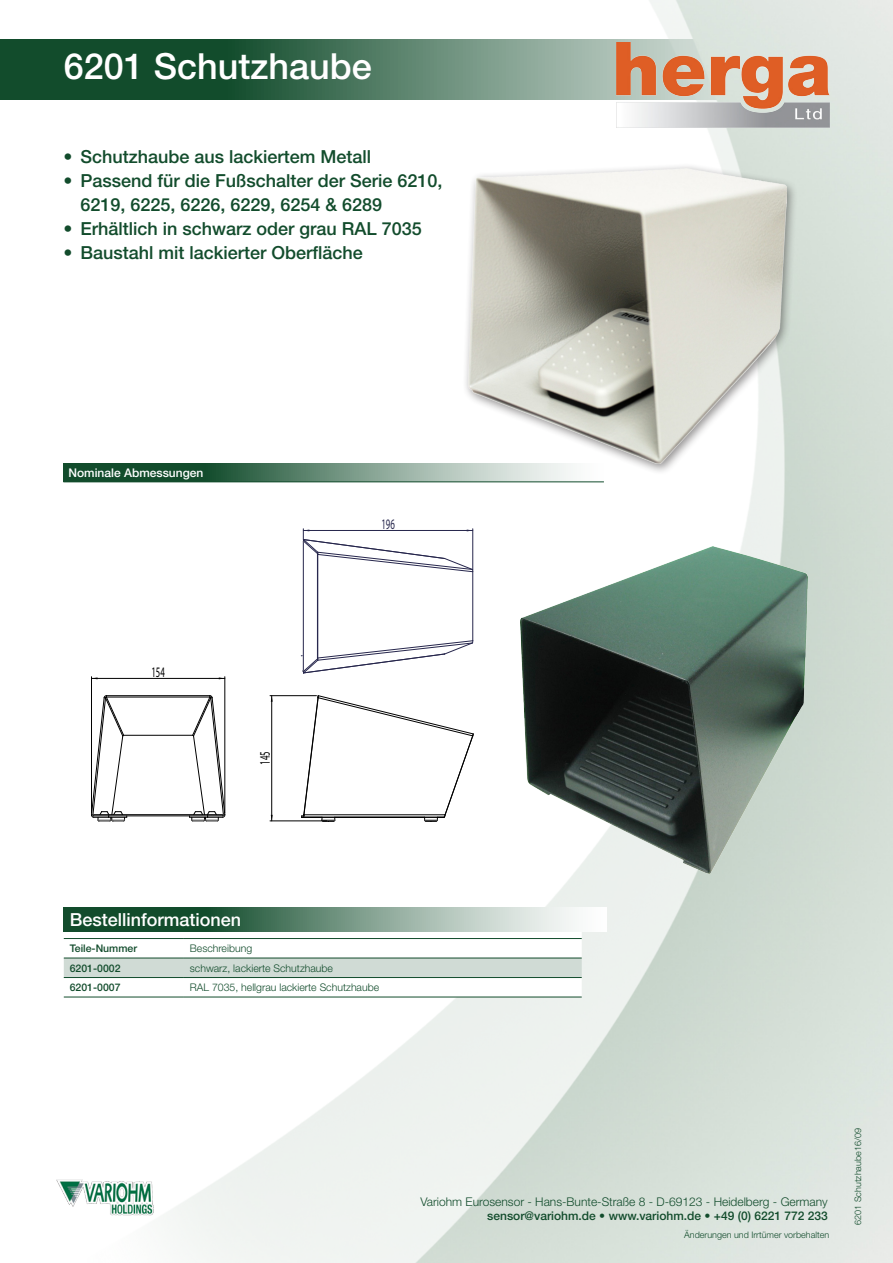
<style>
.page{position:relative;width:893px;height:1263px;background:#fff}
.page>*{position:absolute;margin:0;border:0;box-sizing:border-box;transform-origin:0 0}
.Headings_in_Green_Ba{font:500 36px "Helvetica Neue LT Pro";color:#fff}
.t1{font:500 18px/24px "Helvetica Neue LT Pro";color:#124c2c}
.Body_text_tables{font:500 18px "Helvetica Neue LT Pro";color:#fff}
.t2{font:14.55px "Myriad Pro";color:#000;scale:.61 1}
.t3{font:14.55px "Myriad Pro";color:#26264c;scale:.61 1}
.t4{font:300 12px/14.4px "Helvetica Neue LT Pro";color:#124c2c;text-align:right}
.Body_text_tables-2{font:500 12px "Helvetica Neue LT Pro";color:#fff}
.Body_text_tables-3{font:300 10.5px "Helvetica Neue LT Pro";color:#124c2c}
.Body_text_tables-4{font:500 10.5px "Helvetica Neue LT Pro";color:#124c2c}
.Body_text_tables-5{font:300 9px "Helvetica Neue LT Pro";color:#124c2c}
.s1{font-weight:500}
</style>
<div class="page">
<img style="left:0;top:0;width:893px;height:1263px">
<img style="left:52px;top:1175px;width:109px;height:46px">
<img style="left:617px;top:43px;width:212px;height:85px">
<div style="left:462px;top:162px;width:336px;height:313px;background:#231f20;opacity:.5"></div>
<img style="left:468px;top:168px;width:318px;height:296px">
<svg style="left:63px;top:463px;width:541px;height:18px"></svg>
<hr style="left:63px;top:481px;width:541px;height:1px;background:#124c2c">
<svg style="left:64px;top:932px;width:518px;height:65px"></svg>
<hr style="left:64px;top:938px;width:120px;height:1px;background:#124c2c">
<hr style="left:184px;top:938px;width:398px;height:1px;background:#124c2c">
<hr style="left:64px;top:958px;width:120px;height:1px;background:#124c2c">
<hr style="left:184px;top:958px;width:398px;height:1px;background:#124c2c">
<hr style="left:64px;top:977px;width:120px;height:1px;background:#124c2c">
<hr style="left:184px;top:977px;width:398px;height:1px;background:#124c2c">
<hr style="left:64px;top:997px;width:120px;height:1px;background:#124c2c">
<hr style="left:184px;top:997px;width:398px;height:1px;background:#124c2c">
<svg style="left:64px;top:907px;width:542px;height:25px"></svg>
<hr style="left:106px;top:696px;width:104px;height:1px;background:#000">
<hr style="left:124px;top:735px;width:69px;height:1px;background:#000">
<hr style="left:106px;top:695px;width:104px;height:1px;background:#000">
<hr style="left:109px;top:815px;width:98px;height:1px;background:#000">
<hr style="left:93px;top:814px;width:130px;height:1px;background:#000">
<svg style="left:189px;top:694px;width:37px;height:128px"></svg>
<svg style="left:91px;top:695px;width:36px;height:127px"></svg>
<svg style="left:301px;top:694px;width:173px;height:128px"></svg>
<hr style="left:317px;top:554px;width:1px;height:104px;background:#26264c">
<hr style="left:472px;top:572px;width:1px;height:69px;background:#26264c">
<hr style="left:303px;top:541px;width:1px;height:130px;background:#26264c">
<svg style="left:301px;top:640px;width:173px;height:34px"></svg>
<hr style="left:91px;top:677px;width:1px;height:136px;background:#000">
<hr style="left:225px;top:677px;width:1px;height:136px;background:#000">
<hr style="left:92px;top:678px;width:133px;height:1px;background:#000">
<hr style="left:270px;top:821px;width:57px;height:1px;background:#000">
<hr style="left:270px;top:695px;width:46px;height:1px;background:#000">
<hr style="left:271px;top:696px;width:1px;height:125px;background:#000">
<svg style="left:302px;top:529px;width:172px;height:44px"></svg>
<img style="left:520px;top:546px;width:288px;height:327px">
<p class="Headings_in_Green_Ba" style="left:64px;top:45px;width:310px">6201 Schutzhaube</p>
<p class="t1" style="left:63px;top:144px;width:309px">• Schutzhaube aus lackiertem Metall</p>
<p class="t1" style="left:80px;top:168px;width:364px;text-indent:-17px">• Passend für die Fußschalter der Serie 6210,<br>6219, 6225, 6226, 6229, 6254 &amp; 6289</p>
<p class="t1" style="left:63px;top:216px;width:360px">• Erhältlich in schwarz oder grau RAL 7035</p>
<p class="t1" style="left:63px;top:240px;width:301px">• Baustahl mit lackierter Oberfläche</p>
<p class="Body_text_tables-2" style="left:68px;top:465px;width:136px">Nominale Abmessungen</p>
<p class="t2" style="left:151px;top:663px;width:24px">154</p>
<p class="t2" style="left:256px;top:765px;width:24px;rotate:-90deg">145</p>
<p class="t3" style="left:381px;top:515px;width:24px">196</p>
<p class="Body_text_tables" style="left:70px;top:909px;width:173px">Bestellinformationen</p>
<p class="Body_text_tables-4" style="left:70px;top:942px;width:69px">Teile-Nummer</p>
<p class="Body_text_tables-3" style="left:190px;top:942px;width:64px">Beschreibung</p>
<p class="Body_text_tables-4" style="left:70px;top:961px;width:52px">6201-0002</p>
<p class="Body_text_tables-3" style="left:190px;top:961px;width:145px">schwarz, lackierte Schutzhaube</p>
<p class="Body_text_tables-4" style="left:70px;top:981px;width:52px">6201-0007</p>
<p class="Body_text_tables-3" style="left:190px;top:981px;width:191px">RAL 7035, hellgrau lackierte Schutzhaube</p>
<p class="t4" style="left:420px;top:1194px;width:409px">Variohm Eurosensor - Hans-Bunte-Straße 8 - D-69123 - Heidelberg - Germany <span class="s1">sensor@variohm.de</span> • <span class="s1">www.variohm.de</span> • <span class="s1">+49 (0) 6221 772 233</span></p>
<p class="Body_text_tables-5" style="left:684px;top:1229px;width:147px">Änderungen und Irrtümer vorbehalten</p>
<p class="Body_text_tables-5" style="left:852px;top:1225px;width:98px;rotate:-90deg">6201 Schutzhaube16/09</p>
</div>
